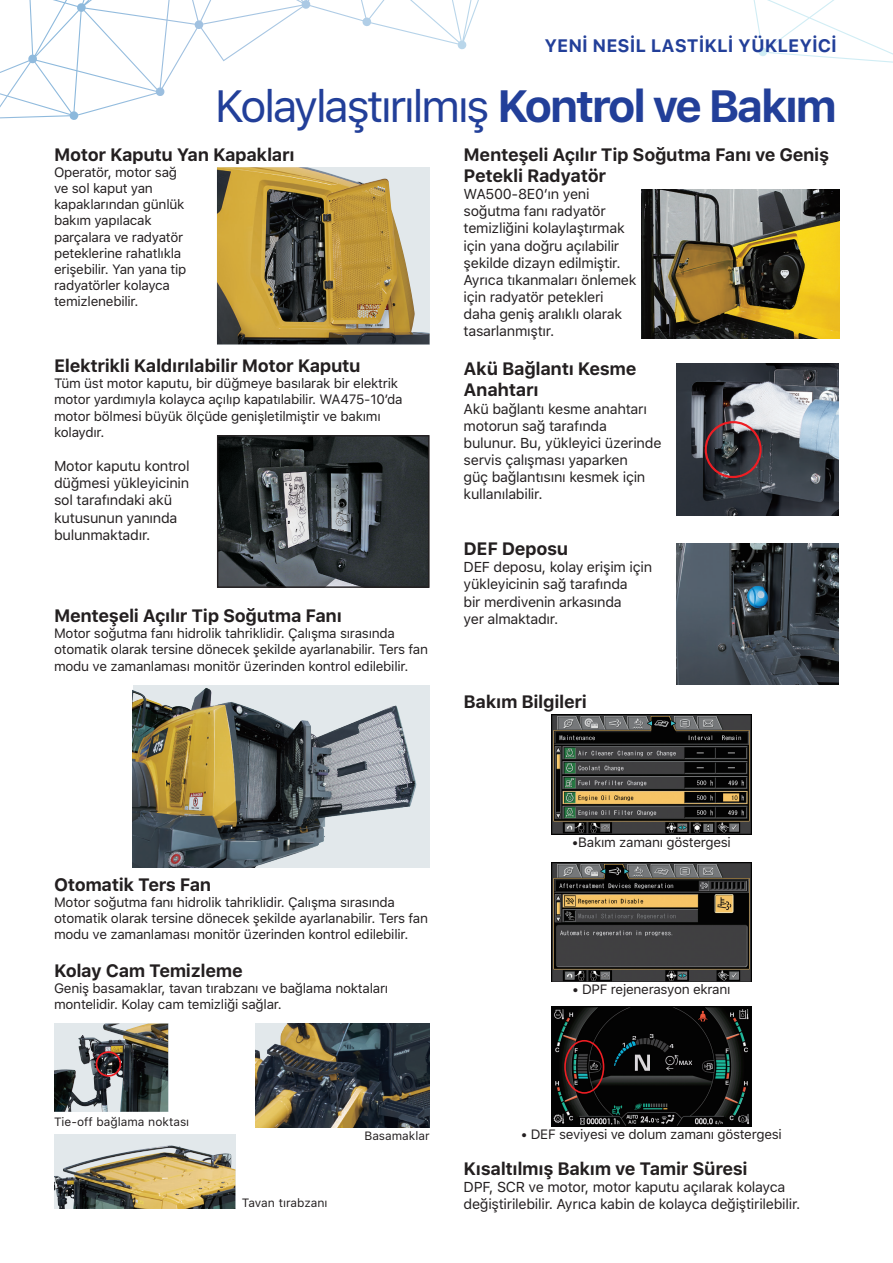
<style>
.page{position:relative;width:893px;height:1263px;background:#fff}
.page>*{position:absolute;margin:0;border:0;box-sizing:border-box;transform-origin:0 0}
.t1{font:45px "SFUI Text";letter-spacing:-.06em;color:#223f99}
.t2{font:700 18px "SFUI Text";color:#223f99}
.t3{font:700 17.85px/21.5px "SFUI Text";letter-spacing:-.02em;color:#231f20}
.t4{font:14.25px/17.1px "SFUI Text";letter-spacing:-.02em;color:#231f20}
.t5{font:13.5px/16.2px "SFUI Text";letter-spacing:-.02em;color:#231f20}
.t6{font:12px "SFUI Text";color:#231f20}
.s1{font-weight:700}
</style>
<div class="page">
<svg style="left:0;top:0;width:893px;height:75px"></svg>
<img style="left:217px;top:167px;width:213px;height:177px">
<img style="left:133px;top:685px;width:297px;height:183px">
<img style="left:219px;top:437px;width:209px;height:149px">
<div style="left:217px;top:435px;width:213px;height:153px;border:1px solid #231f20"></div>
<img style="left:255px;top:1023px;width:175px;height:104px">
<img style="left:54px;top:1023px;width:114px;height:89px">
<div style="left:54px;top:1134px;width:181px;height:75px;background:#e2e8eb"></div>
<img style="left:54px;top:1145px;width:181px;height:64px">
<div style="left:96px;top:1051px;width:25px;height:26px;border:2px solid #ee1d23;border-radius:50%"></div>
<img style="left:676px;top:543px;width:163px;height:141px">
<img style="left:642px;top:190px;width:197px;height:149px">
<img style="left:676px;top:364px;width:163px;height:152px">
<div style="left:705px;top:421px;width:57px;height:57px;border:2px solid #ee1d23;border-radius:50%"></div>
<img style="left:551px;top:715px;width:200px;height:119px">
<img style="left:551px;top:862px;width:200px;height:119px">
<img style="left:551px;top:1007px;width:200px;height:119px">
<div style="left:564px;top:1040px;width:40px;height:54px;border:2px solid #ee1d23;border-radius:50%"></div>
<h2 class="t2" style="left:544px;top:33px;width:294px">YENİ NESİL LASTİKLİ YÜKLEYİCİ</h2>
<h1 class="t1" style="left:215px;top:74px;width:624px">Kolaylaştırılmış <span class="s1">Kontrol ve Bakım</span></h1>
<h3 class="t3" style="left:54px;top:144px;width:242px">Motor Kaputu Yan Kapakları</h3>
<p class="t5" style="left:54px;top:164px;width:134px">Operatör, motor sağ ve sol kaput yan kapaklarından günlük bakım yapılacak parçalara ve radyatör peteklerine rahatlıkla erişebilir. Yan yana tip radyatörler kolayca temizlenebilir.</p>
<h3 class="t3" style="left:464px;top:144px;width:367px">Menteşeli Açılır Tip Soğutma Fanı ve Geniş<br>Petekli Radyatör</h3>
<p class="t4" style="left:464px;top:186px;width:174px">WA500-8E0’ın yeni soğutma fanı radyatör temizliğini kolaylaştırmak için yana doğru açılabilir şekilde dizayn edilmiştir.<br>Ayrıca tıkanmaları önlemek için radyatör petekleri daha geniş aralıklı olarak tasarlanmıştır.</p>
<h3 class="t3" style="left:464px;top:359px;width:174px">Akü Bağlantı Kesme<br>Anahtarı</h3>
<p class="t4" style="left:464px;top:400px;width:199px">Akü bağlantı kesme anahtarı motorun sağ tarafında bulunur. Bu, yükleyici üzerinde servis çalışması yaparken<br>güç bağlantısını kesmek için kullanılabilir.</p>
<h3 class="t3" style="left:54px;top:355px;width:308px">Elektrikli Kaldırılabilir Motor Kaputu</h3>
<p class="t5" style="left:54px;top:376px;width:350px">Tüm üst motor kaputu, bir düğmeye basılarak bir elektrik motor yardımıyla kolayca açılıp kapatılabilir. WA475-10’da motor bölmesi büyük ölçüde genişletilmiştir ve bakımı kolaydır.</p>
<p class="t4" style="left:54px;top:458px;width:137px">Motor kaputu kontrol düğmesi yükleyicinin sol tarafındaki akü kutusunun yanında bulunmaktadır.</p>
<h3 class="t3" style="left:54px;top:605px;width:289px">Menteşeli Açılır Tip Soğutma Fanı</h3>
<p class="t5" style="left:54px;top:625px;width:375px;line-height:16.6px">Motor soğutma fanı hidrolik tahriklidir. Çalışma sırasında otomatik olarak tersine dönecek şekilde ayarlanabilir. Ters fan modu ve zamanlaması monitör üzerinden kontrol edilebilir.</p>
<h3 class="t3" style="left:464px;top:539px;width:106px">DEF Deposu</h3>
<p class="t4" style="left:464px;top:559px;width:190px">DEF deposu, kolay erişim için yükleyicinin sağ tarafında<br>bir merdivenin arkasında<br>yer almaktadır.</p>
<h3 class="t3" style="left:464px;top:692px;width:125px">Bakım Bilgileri</h3>
<h3 class="t3" style="left:54px;top:874px;width:159px">Otomatik Ters Fan</h3>
<p class="t5" style="left:54px;top:894px;width:375px">Motor soğutma fanı hidrolik tahriklidir. Çalışma sırasında otomatik olarak tersine dönecek şekilde ayarlanabilir. Ters fan modu ve zamanlaması monitör üzerinden kontrol edilebilir.</p>
<h3 class="t3" style="left:54px;top:960px;width:190px">Kolay Cam Temizleme</h3>
<p class="t5" style="left:54px;top:981px;width:336px">Geniş basamaklar, tavan tırabzanı ve bağlama noktaları montelidir. Kolay cam temizliği sağlar.</p>
<p class="t5" style="left:572px;top:834px;width:161px">•Bakım zamanı göstergesi</p>
<p class="t5" style="left:572px;top:982px;width:160px">• DPF rejenerasyon ekranı</p>
<p class="t6" style="left:54px;top:1113px;width:137px">Tie-off bağlama noktası</p>
<p class="t6" style="left:242px;top:1194px;width:87px">Tavan tırabzanı</p>
<p class="t6" style="left:364px;top:1127px;width:67px">Basamaklar</p>
<p class="t5" style="left:521px;top:1126px;width:263px">• DEF seviyesi ve dolum zamanı göstergesi</p>
<h3 class="t3" style="left:464px;top:1158px;width:286px">Kısaltılmış Bakım ve Tamir Süresi</h3>
<p class="t4" style="left:464px;top:1179px;width:338px">DPF, SCR ve motor, motor kaputu açılarak kolayca değiştirilebilir. Ayrıca kabin de kolayca değiştirilebilir.</p>
</div>
